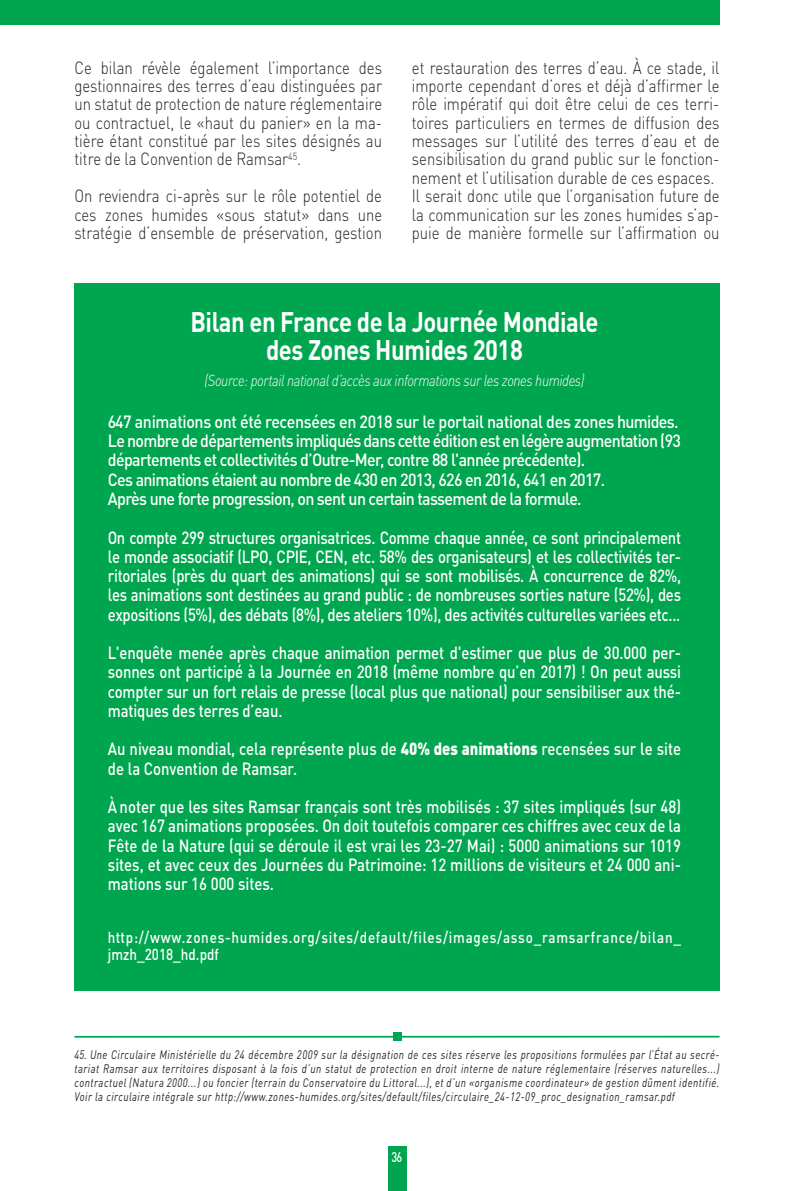
<style>
.page{position:relative;width:794px;height:1191px;background:#fff}
.page>*{position:absolute;margin:0;border:0;box-sizing:border-box;transform-origin:0 0}
.t1{font:700 28px/28px "DIN Pro";letter-spacing:-.02em;color:#fff;text-align:center;scale:.85 1}
.t2{font:500 17.5px/19.2px "DIN Pro";letter-spacing:-.025em;color:#fff;text-align:justify;scale:.85 1}
.t3{font:300 17.5px/18.4px "DIN Pro";color:#231f20;text-align:justify;scale:.85 1}
.t4{font:500 17.5px/19.2px "DIN Pro";letter-spacing:-.025em;color:#fff;scale:.91 1}
.t5{font:500 17.5px/19.2px "DIN Pro";color:#fff;scale:.85 1}
.t6{font:500 15.75px/17.5px "DIN Pro";letter-spacing:.055em;color:#fff;scale:.85 1}
.t7{font:italic 300 15.75px "DIN Pro";letter-spacing:-.03em;color:#fff;scale:.85 1}
.t8{font:500 14px "DIN Pro";color:#fff;scale:.78 1}
.t9{font:italic 12.25px/14px "DIN Pro";letter-spacing:.05em;color:#231f20;text-align:justify;scale:.8 1}
.s1{font-weight:900}
</style>
<div class="page">
<div style="left:387px;top:1146px;width:19px;height:45px;background:#00a54f"></div>
<div style="left:0;top:0;width:719px;height:25px;background:#00a54f"></div>
<hr style="left:74px;top:1035px;width:645px;height:2px;background:#00a54f">
<div style="left:393px;top:1032px;width:8px;height:8px;background:#00a54f"></div>
<div style="left:74px;top:283px;width:645px;height:707px;background:#00a54f"></div>
<p class="t3" style="left:74px;top:57px;width:363px">Ce bilan révèle également l’importance des gestionnaires des terres d’eau distinguées par un statut de protection de nature réglementaire ou contractuel, le «haut du panier» en la ma&shy;tière étant constitué par les sites désignés au titre de la Convention de Ramsar<sup>45</sup>.</p>
<p class="t3" style="left:74px;top:185px;width:363px">On reviendra ci-après sur le rôle potentiel de ces zones humides «sous statut» dans une stratégie d’ensemble de préservation, gestion</p>
<p class="t3" style="left:412px;top:57px;width:363px;text-align:left">et restauration des terres d’eau. À ce stade, il importe cependant d’ores et déjà d’affirmer le rôle impératif qui doit être celui de ces terri&shy;toires particuliers en termes de diffusion des messages sur l’utilité des terres d’eau et de sensibilisation du grand public sur le fonction&shy;nement et l’utilisation durable de ces espaces.<br>Il serait donc utile que l’organisation future de la communication sur les zones humides s’ap&shy;puie de manière formelle sur l’affirmation ou</p>
<h1 class="t1" style="left:190px;top:304px;width:481px">Bilan en France de la Journée Mondiale des Zones Humides 2018</h1>
<p class="t7" style="left:204px;top:368px;width:448px">(Source: portail national d’accès aux informations sur les zones humides)</p>
<p class="t4" style="left:108px;top:410px;width:631px">647 animations ont été recensées en 2018 sur le portail national des zones humides.<br>Le nombre de départements impliqués dans cette édition est en légère augmentation (93 départements et collectivités d’Outre-Mer, contre 88 l'année précédente).<br>Ces animations étaient au nombre de 430 en 2013, 626 en 2016, 641 en 2017.<br>Après une forte progression, on sent un certain tassement de la formule.</p>
<p class="t2" style="left:108px;top:525px;width:676px">On compte 299 structures organisatrices. Comme chaque année, ce sont principalement le monde associatif (LPO, CPIE, CEN, etc. 58% des organisateurs) et les collectivités ter&shy;ritoriales (près du quart des animations) qui se sont mobilisés. À concurrence de 82%, les animations sont destinées au grand public : de nombreuses sorties nature (52%), des expositions (5%), des débats (8%), des ateliers 10%), des activités culturelles variées etc...</p>
<p class="t2" style="left:108px;top:641px;width:676px">L'enquête menée après chaque animation permet d'estimer que plus de 30.000 per&shy;sonnes ont participé à la Journée en 2018 (même nombre qu’en 2017) ! On peut aussi compter sur un fort relais de presse (local plus que national) pour sensibiliser aux thé&shy;matiques des terres d’eau.</p>
<p class="t5" style="left:108px;top:737px;width:676px">Au niveau mondial, cela représente plus de <span class="s1">40% des animations</span> recensées sur le site de la Convention de Ramsar.</p>
<p class="t2" style="left:108px;top:795px;width:676px">À noter que les sites Ramsar français sont très mobilisés : 37 sites impliqués (sur 48) avec 167 animations proposées. On doit toutefois comparer ces chiffres avec ceux de la Fête de la Nature (qui se déroule il est vrai les 23-27 Mai) : 5000 animations sur 1019 sites, et avec ceux des Journées du Patrimoine: 12 millions de visiteurs et 24 000 ani&shy;mations sur 16 000 sites.</p>
<p class="t6" style="left:108px;top:926px;width:676px">http://www.zones-humides.org/sites/default/files/images/asso_ramsarfrance/bilan_ jmzh_2018_hd.pdf</p>
<p class="t9" style="left:74px;top:1046px;width:808px">45. Une Circulaire Ministérielle du 24 décembre 2009 sur la désignation de ces sites réserve les propositions formulées par l’État au secré&shy;tariat Ramsar aux territoires disposant à la fois d’un statut de protection en droit interne de nature réglementaire (réserves naturelles...) contractuel (Natura 2000...) ou foncier (terrain du Conservatoire du Littoral...), et d’un «organisme coordinateur» de gestion dûment identifié.<br>Voir la circulaire intégrale sur http://www.zones-humides.org/sites/default/files/circulaire_24-12-09_proc_designation_ramsar.pdf</p>
<p class="t8" style="left:391px;top:1145px;width:15px">36</p>
</div>
